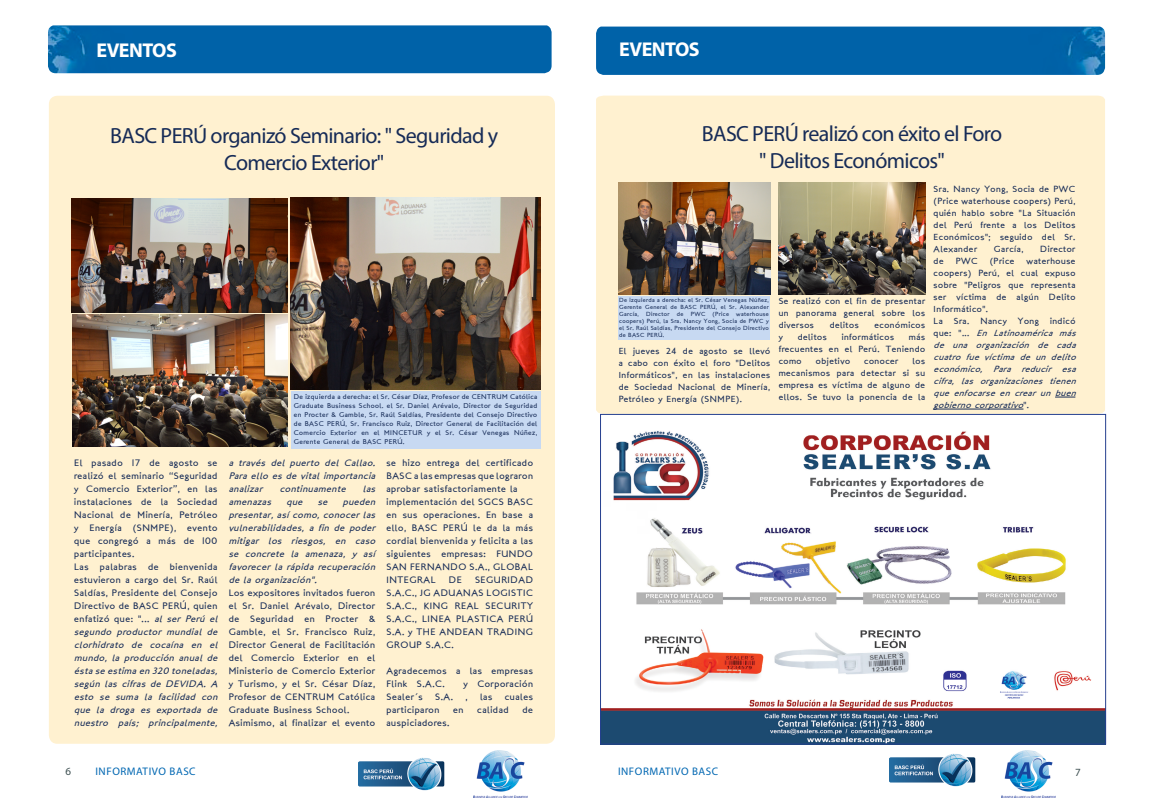
<style>
.page{position:relative;width:1151px;height:808px;background:#fff}
.page>*{position:absolute;margin:0;border:0;box-sizing:border-box;transform-origin:0 0}
.t1{font:22px/27px "Myriad Pro";letter-spacing:-.03em;color:#162b57;text-align:center}
.t2{font:700 20px "Myriad Pro";letter-spacing:-.025em;color:#fff}
.t3{font:11px "Myriad Pro";letter-spacing:.05em;color:#0067b2}
.t4{font:11px "Myriad Pro";color:#3e5052}
.t5{font:9.5px/13px "London Between";letter-spacing:.06em;color:#162b57}
.t6{font:italic 9.5px/13px "London Between";color:#162b57;text-align:justify}
.t7{font:9px/12px "London Between";letter-spacing:.06em;color:#162b57;text-align:justify}
.t8{font:italic 9px/12px "London Between";color:#162b57}
.t9{font:7px/9px "London Between";letter-spacing:.06em;color:#162b57;text-align:justify}
.t10{font:6px/7px "London Between";letter-spacing:.06em;color:#162b57;text-align:justify}
.s1{font-style:italic}
.s2{font-style:normal}
</style>
<div class="page">
<img style="left:1001px;top:750px;width:54px;height:47px">
<img style="left:474px;top:750px;width:53px;height:47px">
<div style="left:596px;top:27px;width:509px;height:48px;background:#0062a8"></div>
<div style="left:596px;top:96px;width:509px;height:318px;background:#fff1d0"></div>
<img style="left:890px;top:753px;width:86px;height:34px">
<div style="left:48px;top:25px;width:504px;height:48px;background:#0062a8"></div>
<div style="left:49px;top:96px;width:506px;height:648px;background:#fff1d0;border-radius:9px"></div>
<img style="left:359px;top:757px;width:86px;height:34px">
<div style="left:291px;top:391px;width:250px;height:57px;background:#c7d9f2"></div>
<img style="left:290px;top:197px;width:251px;height:192px">
<img style="left:72px;top:315px;width:215px;height:132px">
<img style="left:602px;top:431px;width:502px;height:311px">
<svg style="left:1055px;top:397px;width:20px;height:1px"></svg>
<hr style="left:934px;top:409px;width:89px;height:1px;background:#162b57">
<img style="left:71px;top:198px;width:217px;height:114px">
<img style="left:619px;top:183px;width:151px;height:111px">
<img style="left:779px;top:183px;width:146px;height:111px">
<div style="left:619px;top:297px;width:151px;height:43px;background:#c7d9f2"></div>
<h2 class="t2" style="left:96px;top:37px;width:82px">EVENTOS</h2>
<h2 class="t2" style="left:619px;top:36px;width:82px">EVENTOS</h2>
<h1 class="t1" style="left:110px;top:121px;width:389px">BASC PERÚ organizó Seminario: " Seguridad y<br>Comercio Exterior"</h1>
<p class="t9" style="left:294px;top:392px;width:245px">De izquierda a derecha: el Sr. César Díaz, Profesor de CENTRUM Católica Graduate Business School. el Sr. Daniel Arévalo, Director de Seguridad en Procter &amp; Gamble, Sr. Raúl Saldías, Presidente del Consejo Directivo de BASC PERÚ, Sr. Francisco Ruiz, Director General de Facilitación del Comercio Exterior en el MINCETUR y el Sr. César Venegas Núñez, Gerente General de BASC PERÚ.</p>
<p class="t5" style="left:74px;top:457px;width:148px">El pasado 17 de agosto se realizó el seminario “Seguridad y Comercio Exterior”, en las instalaciones de la Sociedad<br>Nacional de Minería, Petróleo y Energía (SNMPE), evento que congregó a más de 100 participantes.<br>Las palabras de bienvenida estuvieron a cargo del Sr. Raúl<br>Saldías, Presidente del Consejo<br>Directivo de BASC PERÚ, quien enfatizó que: "... <span class="s1">al ser Perú el segundo productor mundial de clorhidrato de cocaína en el mundo, la producción anual de ésta se estima en 320 toneladas, según las cifras de DEVIDA. A esto se suma la facilidad con que la droga es exportada de nuestro país; principalmente,</span></p>
<p class="t6" style="left:229px;top:457px;width:151px">a través del puerto del Callao.<br>Para ello es de vital importancia analizar</p>
<p class="t6" style="left:280px;top:483px;width:70px">continuamente</p>
<p class="t6" style="left:363px;top:483px;width:17px">las</p>
<p class="t6" style="left:229px;top:496px;width:151px;text-indent:114px">pueden presentar, así como, conocer las vulnerabilidades, a fin de poder mitigar los riesgos, en caso se concrete la amenaza, y así favorecer la rápida recuperación de la organización".</p>
<p class="t5" style="left:229px;top:587px;width:148px">Los expositores invitados fueron el Sr. Daniel Arévalo, Director de Seguridad en Procter &amp;<br>Gamble, el Sr. Francisco Ruiz,<br>Director General de Facilitación del Comercio Exterior en el<br>Ministerio de Comercio Exterior y Turismo, y el Sr. César Díaz,<br>Profesor de CENTRUM Católica<br>Graduate Business School.<br>Asimismo, al finalizar el evento</p>
<p class="t6" style="left:229px;top:496px;width:47px">amenazas</p>
<p class="t6" style="left:286px;top:496px;width:20px">que</p>
<p class="t6" style="left:318px;top:496px;width:14px">se</p>
<p class="t5" style="left:386px;top:457px;width:148px">se hizo entrega del certificado<br>BASC a las empresas que lograron aprobar satisfactoriamente la implementación del SGCS BASC en sus operaciones. En base a ello, BASC PERÚ le da la más cordial bienvenida y felicita a las siguientes empresas: FUNDO<br>SAN FERNANDO S.A., GLOBAL<br>INTEGRAL</p>
<p class="t5" style="left:386px;top:574px;width:148px;text-align:justify;text-indent:89px">SEGURIDAD S.A.C., JG ADUANAS LOGISTIC S.A.C., KING REAL SECURITY S.A.C., LINEA PLASTICA PERÚ S.A. y THE ANDEAN TRADING GROUP S.A.C.</p>
<p class="t5" style="left:386px;top:665px;width:148px">Agradecemos a las empresas<br>Flink S.A.C.</p>
<p class="t5" style="left:449px;top:574px;width:14px">DE</p>
<p class="t5" style="left:463px;top:678px;width:71px">y Corporación</p>
<p class="t5" style="left:386px;top:691px;width:38px">Sealer´s</p>
<p class="t5" style="left:435px;top:691px;width:19px">S.A.</p>
<p class="t5" style="left:465px;top:691px;width:4px">,</p>
<p class="t5" style="left:480px;top:691px;width:14px">las</p>
<p class="t5" style="left:505px;top:691px;width:30px">cuales</p>
<p class="t5" style="left:386px;top:704px;width:54px">participaron</p>
<p class="t5" style="left:453px;top:704px;width:12px">en</p>
<p class="t5" style="left:477px;top:704px;width:33px">calidad</p>
<p class="t5" style="left:522px;top:704px;width:12px">de</p>
<p class="t5" style="left:386px;top:717px;width:65px">auspiciadores.</p>
<h1 class="t1" style="left:702px;top:119px;width:302px">BASC PERÚ realizó con éxito el Foro " Delitos Económicos"</h1>
<p class="t10" style="left:619px;top:297px;width:151px">De izquierda a derecha: el Sr. César Venegas Núñez, Gerente General de BASC PERÚ, el Sr. Alexander García, Director de PWC (Price waterhouse coopers) Perú, la Sra. Nancy Yong, Socia de PWC y el Sr. Raúl Saldías, Presidente del Consejo Directivo de BASC PERÚ.</p>
<p class="t7" style="left:619px;top:345px;width:153px">El jueves 24 de agosto se llevó a cabo con éxito el foro "Delitos Informáticos", en las instalaciones de Sociedad Nacional de Minería, Petróleo y Energía (SNMPE).</p>
<p class="t7" style="left:934px;top:183px;width:143px">Sra. Nancy Yong, Socia de PWC (Price waterhouse coopers) Perú, quién hablo sobre "La Situación del Perú frente a los Delitos Económicos"; seguido del Sr.<br>Alexander</p>
<p class="t7" style="left:994px;top:243px;width:31px">García,</p>
<p class="t7" style="left:1040px;top:243px;width:37px">Director</p>
<p class="t7" style="left:934px;top:255px;width:11px">de</p>
<p class="t7" style="left:956px;top:255px;width:23px">PWC</p>
<p class="t7" style="left:990px;top:255px;width:26px">(Price</p>
<p class="t8" style="left:934px;top:255px;width:147px;text-indent:93px"><span class="s2">waterhouse coopers) Perú, el cual expuso sobre "Peligros que representa ser víctima de algún Delito<br>Informático".<br>La Sra. Nancy Yong indicó q u e : " . . .</span> En Latinoamérica más de una organización de cada cuatro fue víctima de un delito económico, Para reducir esa cifra, las organizaciones tienen que enfocarse en crear un buen gobiernocorporativo<span class="s2">" .</span></p>
<p class="t7" style="left:779px;top:295px;width:148px">Se realizó con el fin de presentar un panorama general sobre los diversos</p>
<p class="t7" style="left:830px;top:319px;width:30px">delitos</p>
<p class="t7" style="left:874px;top:319px;width:52px">económicos</p>
<p class="t7" style="left:779px;top:331px;width:6px">y</p>
<p class="t7" style="left:798px;top:331px;width:30px">delitos</p>
<p class="t7" style="left:842px;top:331px;width:54px">informáticos</p>
<p class="t7" style="left:779px;top:331px;width:148px;text-indent:130px">más frecuentes en el Perú. Teniendo como</p>
<p class="t7" style="left:816px;top:355px;width:36px">objetivo</p>
<p class="t7" style="left:864px;top:355px;width:36px">conocer</p>
<p class="t7" style="left:779px;top:355px;width:148px;text-indent:134px">los mecanismos para detectar si su empresa es víctima de alguno de ellos. Se tuvo la ponencia de la</p>
<p class="t4" style="left:66px;top:764px;width:7px">6</p>
<p class="t3" style="left:95px;top:764px;width:102px">INFORMATIVO BASC</p>
<p class="t3" style="left:618px;top:764px;width:102px">INFORMATIVO BASC</p>
<p class="t4" style="left:1075px;top:766px;width:7px">7</p>
</div>
